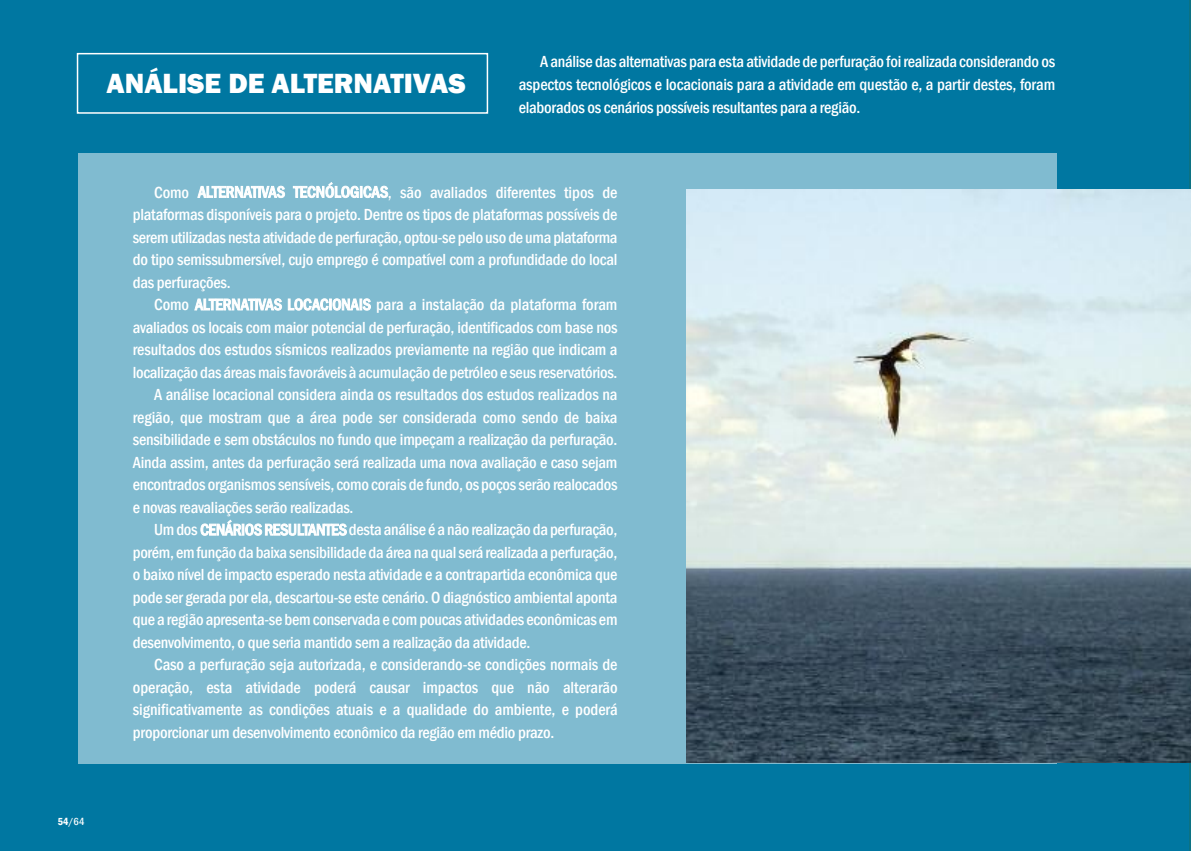
<style>
.page{position:relative;width:1191px;height:851px;background:#fff}
.page>*{position:absolute;margin:0;border:0;box-sizing:border-box;transform-origin:0 0}
.t1{font:800 28.5px "Franklin Gothic";color:#fff}
.t2{font:500 condensed 16.5px/22.5px "Franklin Gothic";letter-spacing:-.015em;color:#fff;text-align:justify}
.t3{font:500 condensed 10.5px "Franklin Gothic";color:#fff}
.s1{font-weight:600}
</style>
<div class="page">
<div style="left:0;top:0;width:1191px;height:850px;background:#0077a1"></div>
<hr style="left:1189px;top:0;width:2px;height:850px;background:#0c7283">
<div style="left:78px;top:153px;width:978px;height:610px;background:#80bbd0"></div>
<div style="left:77px;top:53px;width:411px;height:61px;border:2px solid #fff"></div>
<img style="left:686px;top:189px;width:505px;height:573px">
<h1 class="t1" style="left:107px;top:67px;width:360px">ANÁLISE DE ALTERNATIVAS</h1>
<p class="t2" style="left:519px;top:50px;width:538px;text-indent:21px">A análise das alternativas para esta atividade de perfuração foi realizada considerando os aspectos tecnológicos e locacionais para a atividade em questão e, a partir destes, foram elaborados os cenários possíveis resultantes para a região.</p>
<p class="t2" style="left:133px;top:180px;width:486px;text-indent:21px">Como ALTERNATIVAS TECNÓLOGICAS, são avaliados diferentes tipos de plataformas disponíveis para o projeto. Dentre os tipos de plataformas possíveis de seremutilizadas nesta atividade de perfuração, optou-se pelo uso de uma plataforma do tipo semissubmersível, cujo emprego é compatível com a profundidade do local das perfurações.</p>
<p class="t2" style="left:154px;top:293px;width:465px">Como ALTERNATIVAS LOCACIONAIS para a instalação da plataforma foram</p>
<p class="t2" style="left:133px;top:315px;width:486px">avaliados os locais com maior potencial de perfuração, identificados com base nos</p>
<p class="t2" style="left:133px;top:338px;width:486px">resultados dos estudos sísmicos realizados previamente na região que indicam a</p>
<p class="t2" style="left:133px;top:360px;width:486px">localização das áreasmaisfavoráveis à acumulação de petróleo e seusreservatórios.</p>
<p class="t2" style="left:154px;top:383px;width:465px">A análise locacional considera ainda os resultados dos estudos realizados na</p>
<p class="t2" style="left:133px;top:405px;width:486px">região, que mostram que a área pode ser considerada como sendo de baixa</p>
<p class="t2" style="left:133px;top:428px;width:486px">sensibilidade e sem obstáculos no fundo que impeçam a realização da perfuração.</p>
<p class="t2" style="left:133px;top:450px;width:486px">Ainda assim, antes da perfuração será realizada uma nova avaliação e caso sejam</p>
<p class="t2" style="left:133px;top:473px;width:486px">encontrados organismossensíveis, como corais de fundo, os poçosserão realocados</p>
<p class="t2" style="left:133px;top:495px;width:222px">e novas reavaliações serão realizadas.</p>
<p class="t2" style="left:154px;top:518px;width:465px">Umdos CENÁRIOS RESULTANTESdesta análise é a não realização da perfuração,</p>
<p class="t2" style="left:133px;top:540px;width:486px">porém, emfunção da baixa sensibilidade da área na qualserá realizada a perfuração,</p>
<p class="t2" style="left:133px;top:563px;width:486px">o baixo nível de impacto esperado nesta atividade e a contrapartida econômica que</p>
<p class="t2" style="left:133px;top:585px;width:486px">pode ser gerada por ela, descartou-se este cenário. O diagnóstico ambiental aponta</p>
<p class="t2" style="left:133px;top:608px;width:486px">que a região apresenta-se bemconservada e compoucas atividades econômicas em</p>
<p class="t2" style="left:133px;top:630px;width:399px">desenvolvimento, o que seria mantido sem a realização da atividade.</p>
<p class="t2" style="left:154px;top:653px;width:465px">Caso a perfuração seja autorizada, e considerando-se condições normais de</p>
<p class="t2" style="left:133px;top:675px;width:486px">operação, esta atividade poderá causar impactos que não alterarão</p>
<p class="t2" style="left:133px;top:698px;width:486px">significativamente as condições atuais e a qualidade do ambiente, e poderá</p>
<p class="t2" style="left:133px;top:720px;width:423px">proporcionar um desenvolvimento econômico da região em médio prazo.</p>
<p class="t3" style="left:58px;top:815px;width:28px"><span class="s1">54</span>/64</p>
</div>
